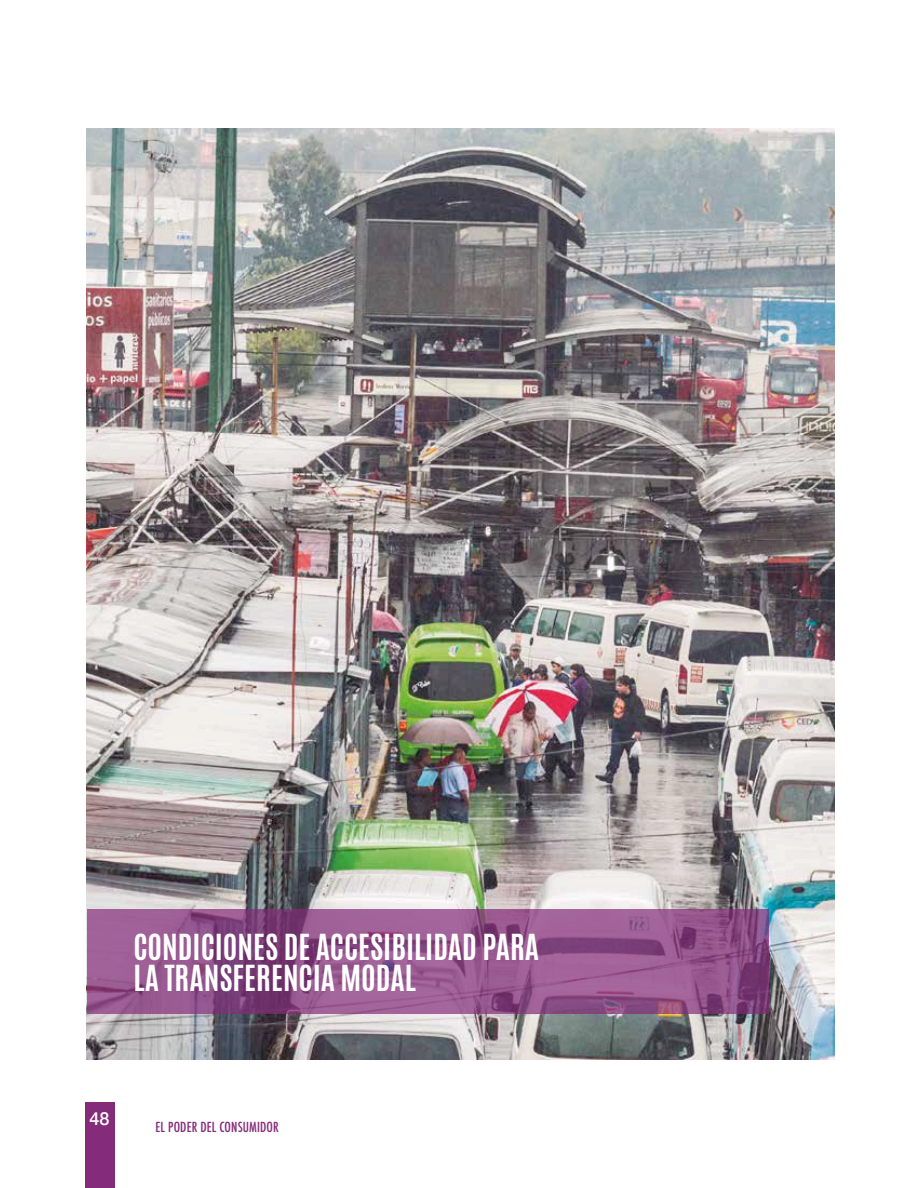
<style>
.page{position:relative;width:918px;height:1188px;background:#fff}
.page>*{position:absolute;margin:0;border:0;box-sizing:border-box;transform-origin:0 0}
.t1{font:700 30px/31.5px "Antonio";color:#fff}
.t2{font:500 18px "Helvetica Neue";color:#fff}
.t3{font:500 condensed 13.5px "Futura";letter-spacing:.01em;color:#842b7a}
</style>
<div class="page">
<div style="left:85px;top:1103px;width:30px;height:85px;background:#842b7a"></div>
<img style="left:87px;top:128px;width:748px;height:932px">
<svg style="left:87px;top:909px;width:681px;height:104px;background:#91538a"></svg>
<p class="t1" style="left:134px;top:932px;width:407px">CONDICIONES DE ACCESIBILIDAD PARA<br>LA TRANSFERENCIA MODAL</p>
<p class="t2" style="left:89px;top:1105px;width:22px">48</p>
<p class="t3" style="left:156px;top:1119px;width:125px">EL PODER DEL CONSUMIDOR</p>
</div>
